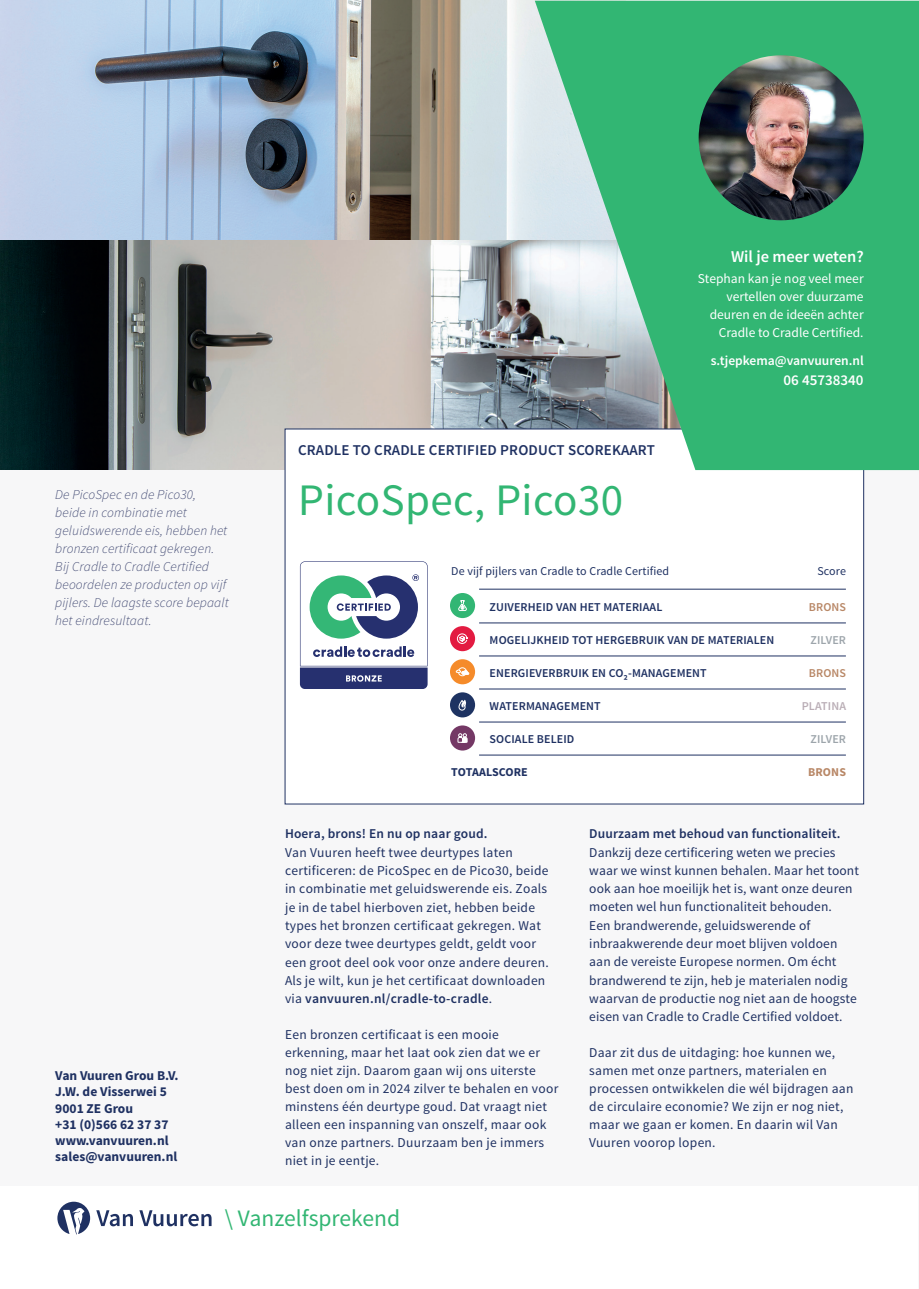
<style>
.page{position:relative;width:919px;height:1289px;background:#fff}
.page>*{position:absolute;margin:0;border:0;box-sizing:border-box;transform-origin:0 0}
.t1{font:45px "Source Sans Pro";letter-spacing:.01em;color:#32b673}
.t2{font:23.55px "Source Sans Pro";color:#32b673}
.t3{font:600 16.5px "Source Sans Pro";color:#fff}
.t4{font:600 15px "Source Sans Pro";letter-spacing:.01em;color:#1f3162}
.t5{font:600 15px "Source Sans Pro";color:#fff}
.t6{font:13.5px/18.3px "Source Sans Pro";letter-spacing:.02em;color:#1f3162}
.t7{font:italic 300 13.5px/18px "Source Sans Pro";letter-spacing:.01em;color:#444c75}
.t8{font:700 13.5px "Source Sans Pro";color:#1f3162}
.t9{font:13.5px/18px "Source Sans Pro";color:#fff;text-align:right}
.t10{font:600 13.5px "Source Sans Pro";color:#fff}
.t11{font:600 12px "Source Sans Pro";letter-spacing:.01em;color:#1f3162}
.t12{font:12px "Source Sans Pro";letter-spacing:.01em;color:#1f3162}
.t13{font:600 12px "Source Sans Pro";letter-spacing:.01em;color:#9da5ab}
.t14{font:700 12px "Source Sans Pro";color:#1f3162}
.t15{font:600 12px "Source Sans Pro";letter-spacing:.01em;color:#b88766}
.t16{font:600 12px "Source Sans Pro";letter-spacing:.01em;color:#baaeb6}
.t17{font:700 12px "Source Sans Pro";letter-spacing:.01em;color:#b88766}
.s1{font-weight:600}
</style>
<div class="page">
<div style="left:0;top:0;width:918px;height:1288px;background:#f7f7f8"></div>
<div style="left:1px;top:1186px;width:917px;height:102px;background:#fff"></div>
<img style="left:0;top:240px;width:534px;height:229px">
<img style="left:0;top:0;width:625px;height:240px">
<svg style="left:96px;top:1210px;width:37px;height:16px"></svg>
<svg style="left:139px;top:1210px;width:72px;height:16px"></svg>
<svg style="left:57px;top:1201px;width:33px;height:33px"></svg>
<div style="left:285px;top:429px;width:578px;height:375px;background:#fff"></div>
<div style="left:450px;top:626px;width:25px;height:25px;background:#e31b41;border-radius:50%"></div>
<svg style="left:456px;top:633px;width:12px;height:11px"></svg>
<div style="left:450px;top:725px;width:25px;height:25px;background:#743865;border-radius:50%"></div>
<svg style="left:457px;top:733px;width:11px;height:10px"></svg>
<div style="left:450px;top:692px;width:25px;height:25px;background:#1e3362;border-radius:50%"></div>
<svg style="left:458px;top:699px;width:8px;height:11px"></svg>
<div style="left:450px;top:593px;width:25px;height:25px;background:#32b674;border-radius:50%"></div>
<svg style="left:458px;top:600px;width:9px;height:11px"></svg>
<div style="left:450px;top:659px;width:25px;height:25px;background:#f58b2a;border-radius:50%"></div>
<div style="left:458px;top:667px;width:9px;height:9px;border:1px solid #fff;border-radius:50%"></div>
<svg style="left:455px;top:669px;width:14px;height:6px"></svg>
<hr style="left:479px;top:622px;width:366px;height:1px;background:#1f3162">
<hr style="left:479px;top:655px;width:366px;height:1px;background:#1f3162">
<hr style="left:479px;top:688px;width:366px;height:1px;background:#1f3162">
<hr style="left:479px;top:721px;width:366px;height:1px;background:#1f3162">
<hr style="left:479px;top:754px;width:366px;height:1px;background:#1f3162">
<hr style="left:479px;top:588px;width:366px;height:1px;background:#1f3162">
<svg style="left:300px;top:561px;width:127px;height:128px"></svg>
<svg style="left:534px;top:1px;width:384px;height:469px;background:#56bb8a"></svg>
<img style="left:698px;top:55px;width:165px;height:165px;border-radius:82px">
<p class="t7" style="left:55px;top:485px;width:142px">De PicoSpec en de Pico30,</p>
<p class="t7" style="left:55px;top:503px;width:173px">beide in combinatie met geluidswerende eis, hebben het bronzen certificaat gekregen.</p>
<p class="t7" style="left:55px;top:557px;width:175px">Bij Cradle to Cradle Certified beoordelen ze producten op vijf pijlers. De laagste score bepaalt</p>
<p class="t7" style="left:55px;top:611px;width:98px">het eindresultaat.</p>
<p class="t8" style="left:55px;top:1066px;width:125px">Van Vuuren Grou B.V.</p>
<p class="t8" style="left:55px;top:1083px;width:113px">J.W. de Visserwei 5</p>
<p class="t8" style="left:55px;top:1099px;width:79px">9001 ZE Grou</p>
<p class="t8" style="left:55px;top:1115px;width:115px">+31 (0)566 62 37 37</p>
<p class="t8" style="left:55px;top:1131px;width:115px">www.vanvuuren.nl</p>
<p class="t8" style="left:55px;top:1147px;width:123px">sales@vanvuuren.nl</p>
<p class="t4" style="left:298px;top:440px;width:358px">CRADLE TO CRADLE CERTIFIED PRODUCT SCOREKAART</p>
<p class="t1" style="left:298px;top:471px;width:326px">PicoSpec, Pico30</p>
<p class="t3" style="left:731px;top:246px;width:134px">Wil je meer weten?</p>
<p class="t9" style="left:697px;top:270px;width:167px">Stephan kan je nog veel meer vertellen over duurzame deuren en de ideeën achter<br>Cradle to Cradle Certified.</p>
<p class="t10" style="left:710px;top:352px;width:154px">s.tjepkema@vanvuuren.nl</p>
<p class="t5" style="left:783px;top:370px;width:82px">06 45738340</p>
<p class="t12" style="left:451px;top:563px;width:219px">De vijf pijlers van Cradle to Cradle Certified</p>
<p class="t12" style="left:817px;top:563px;width:30px">Score</p>
<p class="t11" style="left:489px;top:599px;width:174px">ZUIVERHEID VAN HET MATERIAAL</p>
<p class="t15" style="left:808px;top:599px;width:39px">BRONS</p>
<p class="t11" style="left:489px;top:632px;width:286px">MOGELIJKHEID TOT HERGEBRUIK VAN DE MATERIALEN</p>
<p class="t13" style="left:810px;top:632px;width:37px">ZILVER</p>
<p class="t11" style="left:489px;top:665px;width:218px">ENERGIEVERBRUIK EN CO₂-MANAGEMENT</p>
<p class="t15" style="left:808px;top:665px;width:39px">BRONS</p>
<p class="t11" style="left:489px;top:698px;width:112px">WATERMANAGEMENT</p>
<p class="t16" style="left:801px;top:698px;width:46px">PLATINA</p>
<p class="t11" style="left:489px;top:731px;width:86px">SOCIALE BELEID</p>
<p class="t13" style="left:810px;top:731px;width:37px">ZILVER</p>
<p class="t14" style="left:451px;top:764px;width:78px">TOTAALSCORE</p>
<p class="t17" style="left:808px;top:764px;width:39px">BRONS</p>
<p class="t6" style="left:285px;top:824px;width:265px"><span class="s1">Hoera, brons! En nu op naar goud.<br></span>Van Vuuren heeft twee deurtypes laten certificeren: de PicoSpec en de Pico30, beide in combinatie met geluidswerende eis. Zoals je in de tabel hierboven ziet, hebben beide types het bronzen certificaat gekregen. Wat voor deze twee deurtypes geldt, geldt voor een groot deel ook voor onze andere deuren.<br>Als je wilt, kun je het certificaat downloaden via <span class="s1">vanvuuren.nl/cradle-to-cradle</span>.</p>
<p class="t6" style="left:285px;top:1026px;width:275px">Een bronzen certificaat is een mooie erkenning, maar het laat ook zien dat we er nog niet zijn. Daarom gaan wij ons uiterste best doen om in 2024 zilver te behalen en voor minstens één deurtype goud. Dat vraagt niet alleen een inspanning van onszelf, maar ook van onze partners. Duurzaam ben je immers niet in je eentje.</p>
<p class="t6" style="left:589px;top:824px;width:271px"><span class="s1">Duurzaam met behoud van functionaliteit.<br></span>Dankzij deze certificering weten we precies waar we winst kunnen behalen. Maar het toont ook aan hoe moeilijk het is, want onze deuren moeten wel hun functionaliteit behouden.<br>Een brandwerende, geluidswerende of inbraakwerende deur moet blijven voldoen aan de vereiste Europese normen. Om écht brandwerend te zijn, heb je materialen nodig waarvan de productie nog niet aan de hoogste eisen van Cradle to Cradle Certified voldoet.</p>
<p class="t6" style="left:589px;top:1043px;width:265px">Daar zit dus de uitdaging: hoe kunnen we, samen met onze partners, materialen en processen ontwikkelen die wél bijdragen aan de circulaire economie? We zijn er nog niet, maar we gaan er komen. En daarin wil Van Vuuren voorop lopen.</p>
<p class="t2" style="left:225px;top:1203px;width:177px">\ Vanzelfsprekend</p>
</div>
